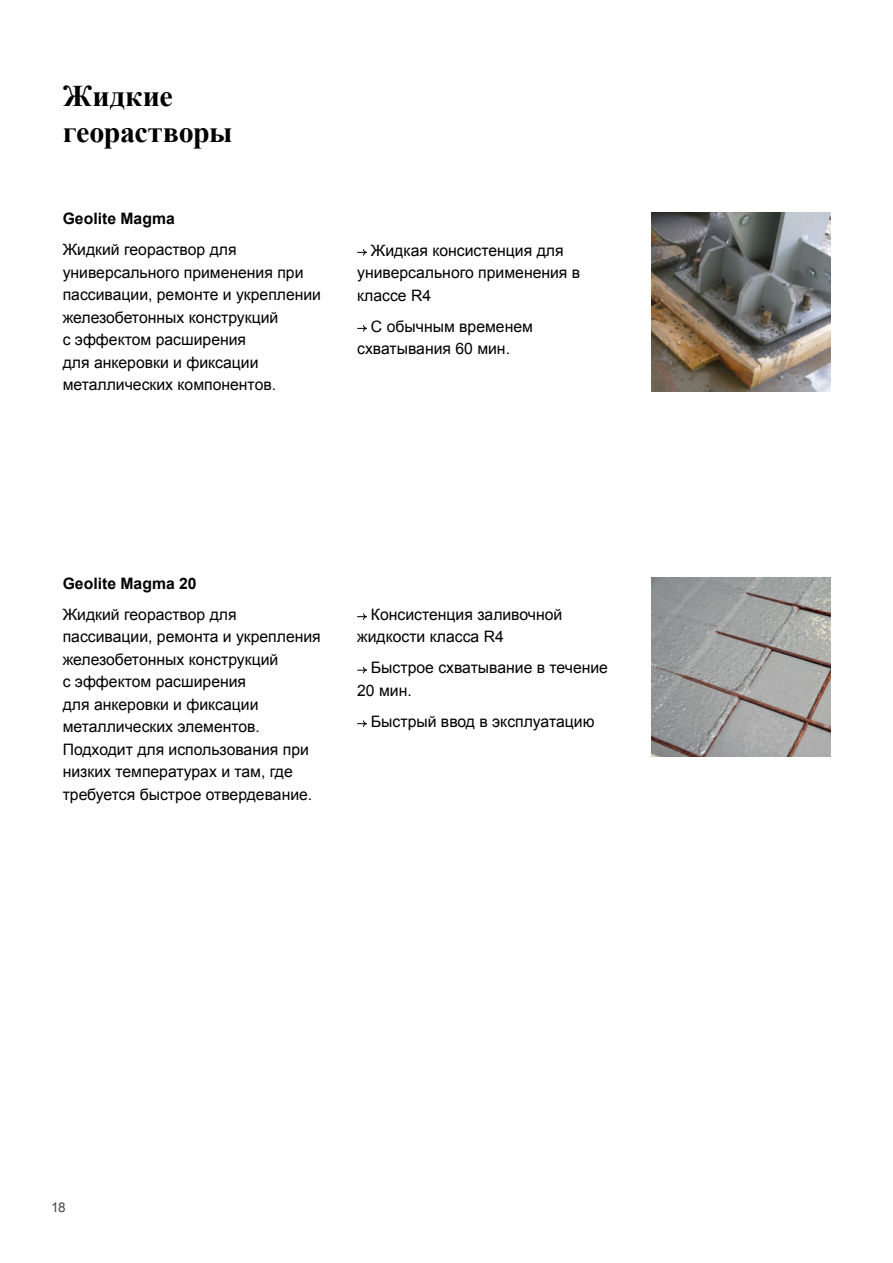
<style>
.page{position:relative;width:893px;height:1263px;background:#fff}
.page>*{position:absolute;margin:0;border:0;box-sizing:border-box;transform-origin:0 0}
.t1{font:700 30px/36px "Times New Roman";letter-spacing:-.005em;color:#000}
.t2{font:15.75px/22.5px "Arial";color:#000}
.t3{font:700 15.75px "Arial";color:#000}
.t4{font:13.5px "Arial";color:#474949}
</style>
<div class="page">
<svg style="left:357px;top:249px;width:10px;height:7px"></svg>
<svg style="left:357px;top:325px;width:10px;height:7px"></svg>
<svg style="left:357px;top:613px;width:10px;height:7px"></svg>
<svg style="left:357px;top:667px;width:10px;height:7px"></svg>
<svg style="left:357px;top:720px;width:10px;height:7px"></svg>
<img style="left:652px;top:578px;width:178px;height:178px">
<img style="left:652px;top:213px;width:178px;height:178px">
<h1 class="t1" style="left:63px;top:77px;width:171px">Жидкие георастворы</h1>
<p class="t3" style="left:63px;top:208px;width:114px">Geolite Magma</p>
<p class="t2" style="left:63px;top:238px;width:260px">Жидкий геораствор для универсального применения при пассивации, ремонте и укреплении железобетонных конструкций<br>с эффектом расширения<br>для анкеровки и фиксации металлических компонентов.</p>
<p class="t2" style="left:357px;top:239px;width:225px;text-indent:14px">Жидкая консистенция для универсального применения в классе R4</p>
<p class="t2" style="left:357px;top:315px;width:177px;text-indent:14px">С обычным временем схватывания 60 мин.</p>
<p class="t3" style="left:63px;top:573px;width:135px">Geolite Magma 20</p>
<p class="t2" style="left:63px;top:603px;width:260px">Жидкий геораствор для пассивации, ремонта и укрепления железобетонных конструкций<br>с эффектом расширения<br>для анкеровки и фиксации металлических элементов.<br>Подходит для использования при низких температурах и там, где требуется быстрое отвердевание.</p>
<p class="t2" style="left:357px;top:603px;width:207px;text-indent:14px">Консистенция заливочной жидкости класса R4</p>
<p class="t2" style="left:357px;top:657px;width:252px;text-indent:14px">Быстрое схватывание в течение<br>20 мин.</p>
<p class="t2" style="left:371px;top:710px;width:225px">Быстрый ввод в эксплуатацию</p>
<p class="t4" style="left:51px;top:1198px;width:16px">18</p>
</div>
